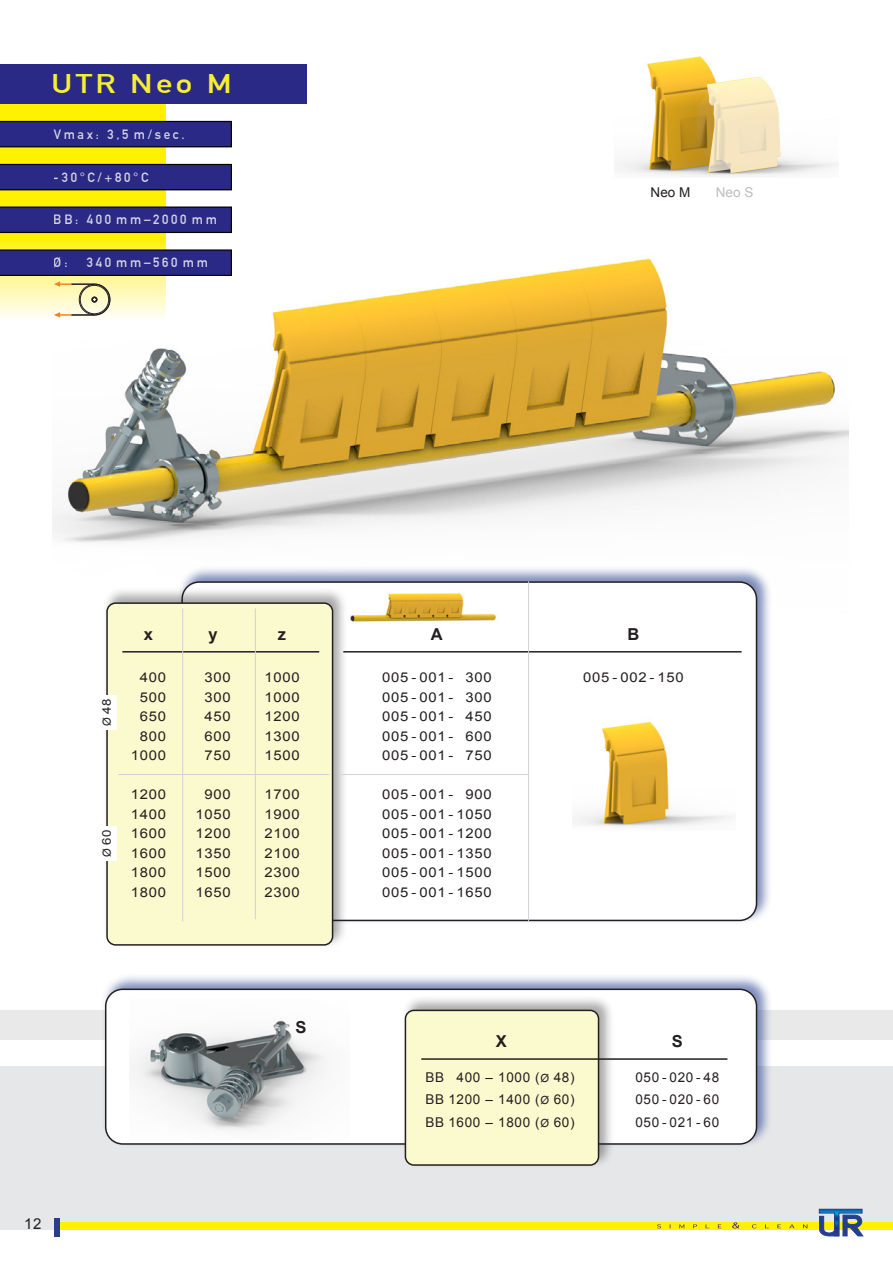
<style>
.page{position:relative;width:893px;height:1263px;background:#fff}
.page>*{position:absolute;margin:0;border:0;box-sizing:border-box;transform-origin:0 0}
.t1{font:700 26.4px "DIN Alternate";letter-spacing:.1em;color:#f6ee33;scale:1.25 1}
.t2{font:700 16.5px "Arial";color:#231f20}
.t3{font:15px "Arial";color:#231f20}
.t4{font:13.5px "Arial";letter-spacing:.05em;color:#231f20;scale:1.1 1}
.t5{font:13.5px "Arial";letter-spacing:.05em;color:#231f20}
.t6{font:13.5px "Arial";color:#bcbdc0}
.t7{font:700 13.2px "DIN Alternate";letter-spacing:.2em;color:#fff}
.t8{font:12px "Arial";color:#231f20;scale:1.1 1}
.s1{font-size:11.25px}
</style>
<div class="page">
<div style="left:0;top:1010px;width:893px;height:29px;background:#e9e9e9"></div>
<div style="left:0;top:1066px;width:893px;height:164px;background:#e6e7e9"></div>
<img style="left:53px;top:233px;width:796px;height:310px">
<div style="left:178px;top:566px;width:595px;height:358px;background:#253f8e;opacity:.6"></div>
<div style="left:182px;top:582px;width:574px;height:338px;background:#fff;border-radius:17px"></div>
<div style="left:103px;top:587px;width:246px;height:362px;background:#231f20;opacity:.4"></div>
<div style="left:107px;top:603px;width:226px;height:342px;background:#fbf9ce;border-radius:9px"></div>
<div style="left:106px;top:602px;width:227px;height:344px;border:2px solid #231f20;border-radius:9px"></div>
<hr style="left:122px;top:651px;width:197px;height:1px;background:#231f20">
<hr style="left:343px;top:651px;width:399px;height:1px;background:#231f20">
<hr style="left:182px;top:608px;width:1px;height:313px;background:#d1d2d4">
<hr style="left:255px;top:608px;width:1px;height:311px;background:#d1d2d4">
<hr style="left:528px;top:581px;width:1px;height:340px;background:#d1d2d4">
<hr style="left:118px;top:774px;width:211px;height:1px;background:#d1d2d4">
<hr style="left:341px;top:774px;width:187px;height:1px;background:#d1d2d4">
<img style="left:350px;top:591px;width:146px;height:31px">
<div style="left:97px;top:695px;width:20px;height:34px;background:#fff"></div>
<svg style="left:0;top:103px;width:166px;height:234px"></svg>
<div style="left:97px;top:826px;width:20px;height:34px;background:#fff"></div>
<svg style="left:0;top:164px;width:232px;height:26px;background:#26267b"></svg>
<svg style="left:0;top:121px;width:232px;height:26px;background:#26267b"></svg>
<div style="left:0;top:64px;width:306px;height:39px;background:#2a2a86"></div>
<svg style="left:0;top:206px;width:232px;height:27px;background:#2a2978"></svg>
<svg style="left:0;top:249px;width:232px;height:69px"></svg>
<img style="left:574px;top:721px;width:157px;height:106px">
<div style="left:101px;top:973px;width:671px;height:175px;background:#253f8e;opacity:.6"></div>
<div style="left:106px;top:989px;width:650px;height:155px;background:#fff;border-radius:17px"></div>
<div style="left:105px;top:988px;width:652px;height:157px;border:2px solid #231f20;border-radius:17px"></div>
<div style="left:401px;top:994px;width:214px;height:175px;background:#231f20;opacity:.4"></div>
<div style="left:405px;top:1010px;width:193px;height:155px;background:#fbf9ce;border-radius:9px"></div>
<div style="left:405px;top:1010px;width:194px;height:156px;border:2px solid #231f20;border-radius:9px"></div>
<hr style="left:421px;top:1058px;width:306px;height:2px;background:#231f20">
<img style="left:133px;top:1020px;width:193px;height:111px">
<img style="left:616px;top:56px;width:223px;height:122px">
<svg style="left:707px;top:77px;width:73px;height:96px;background:#f0e0b8"></svg>
<div style="left:54px;top:1222px;width:839px;height:8px;background:#fff101"></div>
<svg style="left:657px;top:1222px;width:150px;height:6px"></svg>
<svg style="left:819px;top:1209px;width:45px;height:27px"></svg>
<div style="left:54px;top:1218px;width:5px;height:18px;background:#253f8e"></div>
<h1 class="t1" style="left:52px;top:64px;width:146px">UTR Neo M</h1>
<p class="t7" style="left:54px;top:124px;width:132px">Vmax: 3,5 m/sec.</p>
<p class="t7" style="left:54px;top:167px;width:96px">-30°C/+80°C</p>
<p class="t7" style="left:54px;top:210px;width:165px">BB: 400 mm–2000 mm</p>
<p class="t7" style="left:54px;top:253px;width:15px">Ø:</p>
<p class="t7" style="left:87px;top:253px;width:123px">340 mm–560 mm</p>
<p class="t5" style="left:651px;top:183px;width:41px">Neo M</p>
<p class="t6" style="left:716px;top:183px;width:39px">Neo S</p>
<p class="t3" style="left:24px;top:1214px;width:19px">12</p>
<p class="t8" style="left:99px;top:726px;width:27px;rotate:-90deg"><span class="s1">Ø</span> 48</p>
<p class="t8" style="left:99px;top:857px;width:27px;rotate:-90deg"><span class="s1">Ø</span> 60</p>
<p class="t2" style="left:144px;top:623px;width:11px">x</p>
<p class="t2" style="left:208px;top:623px;width:11px">y</p>
<p class="t2" style="left:278px;top:623px;width:10px">z</p>
<p class="t2" style="left:431px;top:623px;width:13px">A</p>
<p class="t2" style="left:627px;top:623px;width:13px">B</p>
<p class="t4" style="left:140px;top:668px;width:25px">400</p>
<p class="t4" style="left:204px;top:668px;width:25px">300</p>
<p class="t4" style="left:264px;top:668px;width:34px">1000</p>
<p class="t4" style="left:382px;top:668px;width:101px">005 - 001 - 300</p>
<p class="t4" style="left:583px;top:668px;width:93px">005 - 002 - 150</p>
<p class="t4" style="left:140px;top:688px;width:25px">500</p>
<p class="t4" style="left:204px;top:688px;width:25px">300</p>
<p class="t4" style="left:264px;top:688px;width:34px">1000</p>
<p class="t4" style="left:382px;top:688px;width:101px">005 - 001 - 300</p>
<p class="t4" style="left:140px;top:707px;width:25px">650</p>
<p class="t4" style="left:204px;top:707px;width:25px">450</p>
<p class="t4" style="left:264px;top:707px;width:34px">1200</p>
<p class="t4" style="left:382px;top:707px;width:101px">005 - 001 - 450</p>
<p class="t4" style="left:140px;top:727px;width:25px">800</p>
<p class="t4" style="left:204px;top:727px;width:25px">600</p>
<p class="t4" style="left:264px;top:727px;width:34px">1300</p>
<p class="t4" style="left:382px;top:727px;width:101px">005 - 001 - 600</p>
<p class="t4" style="left:131px;top:746px;width:34px">1000</p>
<p class="t4" style="left:204px;top:746px;width:25px">750</p>
<p class="t4" style="left:264px;top:746px;width:34px">1500</p>
<p class="t4" style="left:382px;top:746px;width:101px">005 - 001 - 750</p>
<p class="t4" style="left:131px;top:785px;width:34px">1200</p>
<p class="t4" style="left:204px;top:785px;width:25px">900</p>
<p class="t4" style="left:264px;top:785px;width:34px">1700</p>
<p class="t4" style="left:382px;top:785px;width:101px">005 - 001 - 900</p>
<p class="t4" style="left:131px;top:805px;width:34px">1400</p>
<p class="t4" style="left:195px;top:805px;width:34px">1050</p>
<p class="t4" style="left:264px;top:805px;width:34px">1900</p>
<p class="t4" style="left:382px;top:805px;width:101px">005 - 001 - 1050</p>
<p class="t4" style="left:131px;top:824px;width:34px">1600</p>
<p class="t4" style="left:195px;top:824px;width:34px">1200</p>
<p class="t4" style="left:264px;top:824px;width:34px">2100</p>
<p class="t4" style="left:382px;top:824px;width:101px">005 - 001 - 1200</p>
<p class="t4" style="left:131px;top:844px;width:34px">1600</p>
<p class="t4" style="left:195px;top:844px;width:34px">1350</p>
<p class="t4" style="left:264px;top:844px;width:34px">2100</p>
<p class="t4" style="left:382px;top:844px;width:101px">005 - 001 - 1350</p>
<p class="t4" style="left:131px;top:863px;width:34px">1800</p>
<p class="t4" style="left:195px;top:863px;width:34px">1500</p>
<p class="t4" style="left:264px;top:863px;width:34px">2300</p>
<p class="t4" style="left:382px;top:863px;width:101px">005 - 001 - 1500</p>
<p class="t4" style="left:131px;top:883px;width:34px">1800</p>
<p class="t4" style="left:195px;top:883px;width:34px">1650</p>
<p class="t4" style="left:264px;top:883px;width:34px">2300</p>
<p class="t4" style="left:382px;top:883px;width:101px">005 - 001 - 1650</p>
<p class="t2" style="left:295px;top:1016px;width:13px">S</p>
<p class="t2" style="left:496px;top:1030px;width:13px">X</p>
<p class="t2" style="left:672px;top:1030px;width:13px">S</p>
<p class="t5" style="left:425px;top:1068px;width:151px">BB 400 – 1000 (<span class="s1">Ø</span> 48)</p>
<p class="t5" style="left:635px;top:1068px;width:85px">050 - 020 - 48</p>
<p class="t5" style="left:425px;top:1091px;width:151px">BB 1200 – 1400 (<span class="s1">Ø</span> 60)</p>
<p class="t5" style="left:635px;top:1091px;width:85px">050 - 020 - 60</p>
<p class="t5" style="left:425px;top:1113px;width:151px">BB 1600 – 1800 (<span class="s1">Ø</span> 60)</p>
<p class="t5" style="left:635px;top:1113px;width:85px">050 - 021 - 60</p>
</div>
